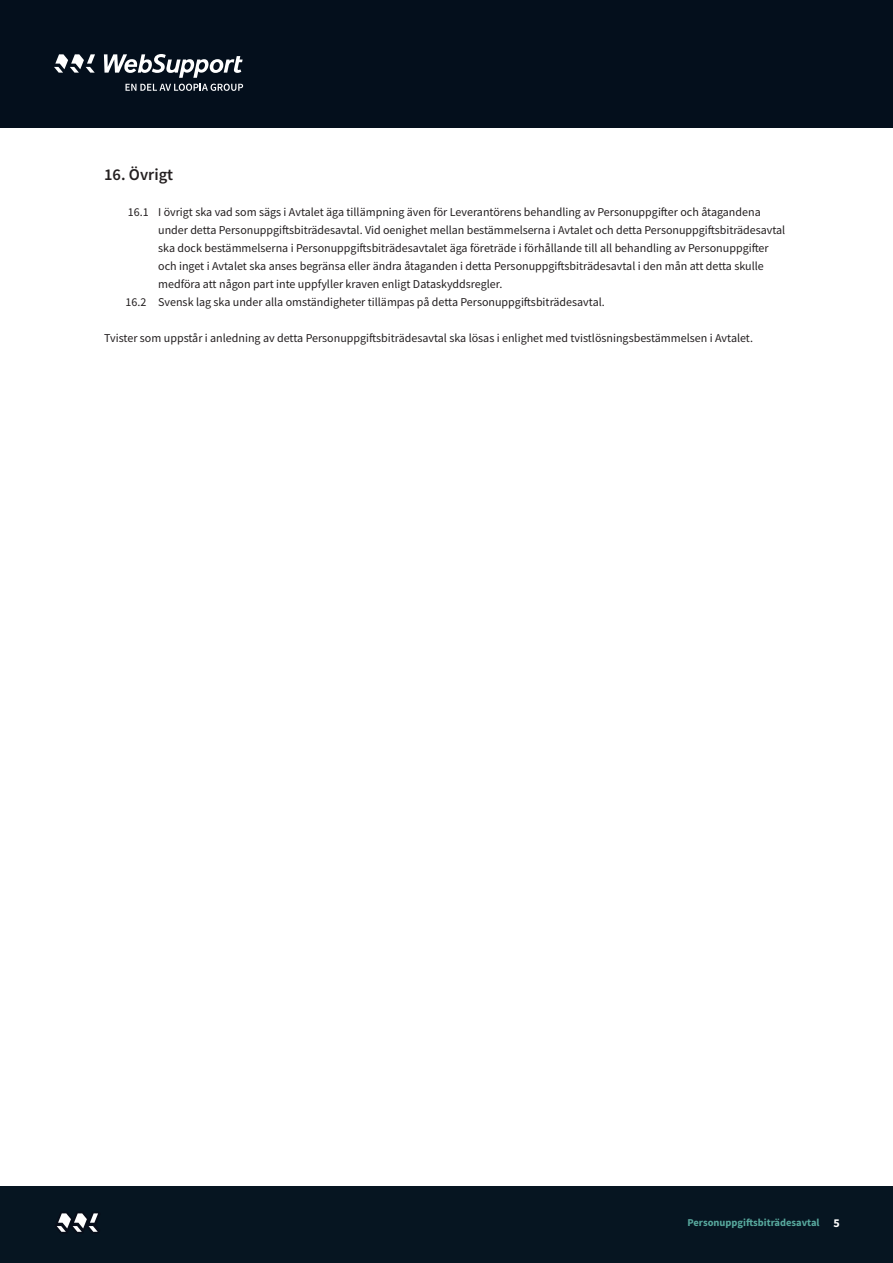
<style>
.page{position:relative;width:893px;height:1263px;background:#fff}
.page>*{position:absolute;margin:0;border:0;box-sizing:border-box;transform-origin:0 0}
.t1{font:600 16.5px "Source Sans Pro";color:#231f20}
.t2{font:12px/18px "Source Sans Pro";color:#231f20}
.t3{font:700 12px "Source Sans Pro";color:#fff}
.t4{font:700 10.5px "Source Sans Pro";color:#57a89d}
</style>
<div class="page">
<div style="left:0;top:0;width:893px;height:128px;background:#040f1c"></div>
<svg style="left:125px;top:84px;width:118px;height:7px"></svg>
<svg style="left:54px;top:54px;width:189px;height:24px"></svg>
<div style="left:0;top:1186px;width:893px;height:77px;background:#061521"></div>
<svg style="left:56px;top:1213px;width:42px;height:19px"></svg>
<p class="t1" style="left:104px;top:164px;width:71px">16. Övrigt</p>
<p class="t2" style="left:158px;top:203px;width:629px;text-indent:-30px">16.1 I övrigt ska vad som sägs i Avtalet äga tillämpning även för Leverantörens behandling av Personuppgifter och åtagandena under detta Personuppgiftsbiträdesavtal. Vid oenighet mellan bestämmelserna i Avtalet och detta Personuppgiftsbiträdesavtal ska dock bestämmelserna i Personuppgiftsbiträdesavtalet äga företräde i förhållande till all behandling av Personuppgifter och inget i Avtalet ska anses begränsa eller ändra åtaganden i detta Personuppgiftsbiträdesavtal i den mån att detta skulle medföra att någon part inte uppfyller kraven enligt Dataskyddsregler.</p>
<p class="t2" style="left:125px;top:293px;width:481px">16.2 Svensk lag ska under alla omständigheter tillämpas på detta Personuppgiftsbiträdesavtal.</p>
<p class="t2" style="left:104px;top:329px;width:650px">Tvister som uppstår i anledning av detta Personuppgiftsbiträdesavtal ska lösas i enlighet med tvistlösningsbestämmelsen i Avtalet.</p>
<p class="t4" style="left:687px;top:1215px;width:134px">Personuppgiftsbiträdesavtal</p>
<p class="t3" style="left:833px;top:1215px;width:8px">5</p>
</div>
